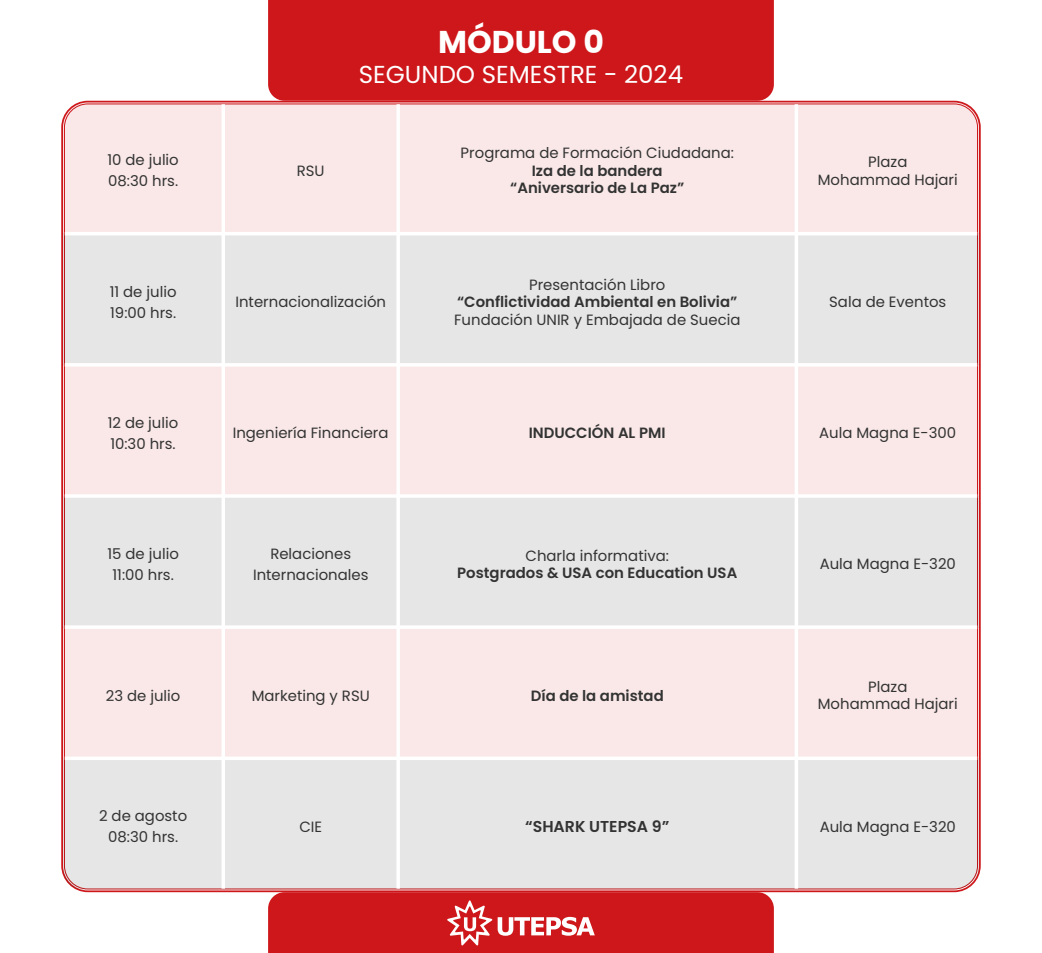
<style>
.page{position:relative;width:1042px;height:953px;background:#fff}
.page>*{position:absolute;margin:0;border:0;box-sizing:border-box;transform-origin:0 0}
.t1{font:700 31.5px "Poppins";color:#fff}
.t2{font:24.5px "Poppins";color:#fff}
.t3{font:600 15.75px "Poppins";color:#333}
.t4{font:14.88px/21px "Poppins";color:#333;text-align:center}
.t5{font:600 14.88px/17.5px "Poppins";color:#333;text-align:center}
</style>
<div class="page">
<div style="left:268px;top:0;width:506px;height:101px;background:#cd171a"></div>
<svg style="left:268px;top:892px;width:506px;height:60px;background:#cf2427"></svg>
<div style="left:63px;top:102px;width:916px;height:132px;background:#fae8e8"></div>
<div style="left:63px;top:758px;width:916px;height:131px;background:#e6e6e6"></div>
<div style="left:63px;top:234px;width:916px;height:131px;background:#e6e6e6"></div>
<div style="left:63px;top:496px;width:916px;height:131px;background:#e6e6e6"></div>
<div style="left:63px;top:365px;width:916px;height:131px;background:#fae8e8"></div>
<div style="left:63px;top:627px;width:916px;height:131px;background:#fae8e8"></div>
<hr style="left:65px;top:232px;width:912px;height:3px;background:#fff">
<svg style="left:221px;top:104px;width:4px;height:784px"></svg>
<hr style="left:396px;top:104px;width:4px;height:784px;background:#fff">
<svg style="left:794px;top:104px;width:4px;height:784px"></svg>
<svg style="left:65px;top:756px;width:912px;height:4px"></svg>
<hr style="left:65px;top:494px;width:912px;height:3px;background:#fff">
<hr style="left:65px;top:363px;width:912px;height:3px;background:#fff">
<hr style="left:65px;top:625px;width:912px;height:4px;background:#fff">
<p class="t4" style="left:107px;top:150px;width:73px;text-align:left">10 de julio<br>08:30 hrs.</p>
<p class="t4" style="left:110px;top:281px;width:68px;text-align:left">11 de julio<br>19:00 hrs.</p>
<p class="t4" style="left:108px;top:412px;width:72px;text-align:left">12 de julio<br>10:30 hrs.</p>
<p class="t4" style="left:107px;top:543px;width:73px">15 de julio<br>11:00 hrs.</p>
<p class="t4" style="left:106px;top:685px;width:76px">23 de julio</p>
<p class="t4" style="left:99px;top:805px;width:90px">2 de agosto<br>08:30 hrs.</p>
<p class="t4" style="left:297px;top:160px;width:29px">RSU</p>
<h1 class="t1" style="left:438px;top:24px;width:167px">MÓDULO 0</h1>
<h2 class="t2" style="left:359px;top:60px;width:326px">SEGUNDO SEMESTRE - 2024</h2>
<p class="t4" style="left:461px;top:143px;width:275px">Programa de Formación Ciudadana:</p>
<p class="t5" style="left:510px;top:162px;width:176px">Iza de la bandera “Aniversario de La Paz”</p>
<p class="t4" style="left:235px;top:291px;width:152px">Internacionalización</p>
<p class="t4" style="left:529px;top:274px;width:138px">Presentación Libro</p>
<p class="t5" style="left:457px;top:293px;width:282px">“Conflictividad Ambiental en Bolivia”</p>
<p class="t4" style="left:454px;top:309px;width:288px">Fundación UNIR y Embajada de Suecia</p>
<p class="t4" style="left:233px;top:422px;width:157px">Ingeniería Financiera</p>
<p class="t5" style="left:529px;top:424px;width:138px">INDUCCIÓN AL PMI</p>
<p class="t4" style="left:253px;top:543px;width:117px">Relaciones<br>Internacionales</p>
<p class="t4" style="left:525px;top:545px;width:145px">Charla informativa:</p>
<p class="t5" style="left:457px;top:564px;width:282px">Postgrados &amp; USA con Education USA</p>
<p class="t4" style="left:252px;top:685px;width:120px">Marketing y RSU</p>
<p class="t5" style="left:531px;top:686px;width:135px">Día de la amistad</p>
<p class="t4" style="left:299px;top:816px;width:24px">CIE</p>
<p class="t3" style="left:525px;top:817px;width:146px">“SHARK UTEPSA 9”</p>
<p class="t4" style="left:818px;top:153px;width:141px;line-height:17.8px">Plaza<br>Mohammad Hajari</p>
<p class="t4" style="left:829px;top:291px;width:119px">Sala de Eventos</p>
<p class="t4" style="left:819px;top:422px;width:138px">Aula Magna E-300</p>
<p class="t4" style="left:820px;top:553px;width:138px">Aula Magna E-320</p>
<p class="t4" style="left:818px;top:677px;width:141px;line-height:17.8px">Plaza<br>Mohammad Hajari</p>
<p class="t4" style="left:820px;top:816px;width:138px">Aula Magna E-320</p>
</div>
